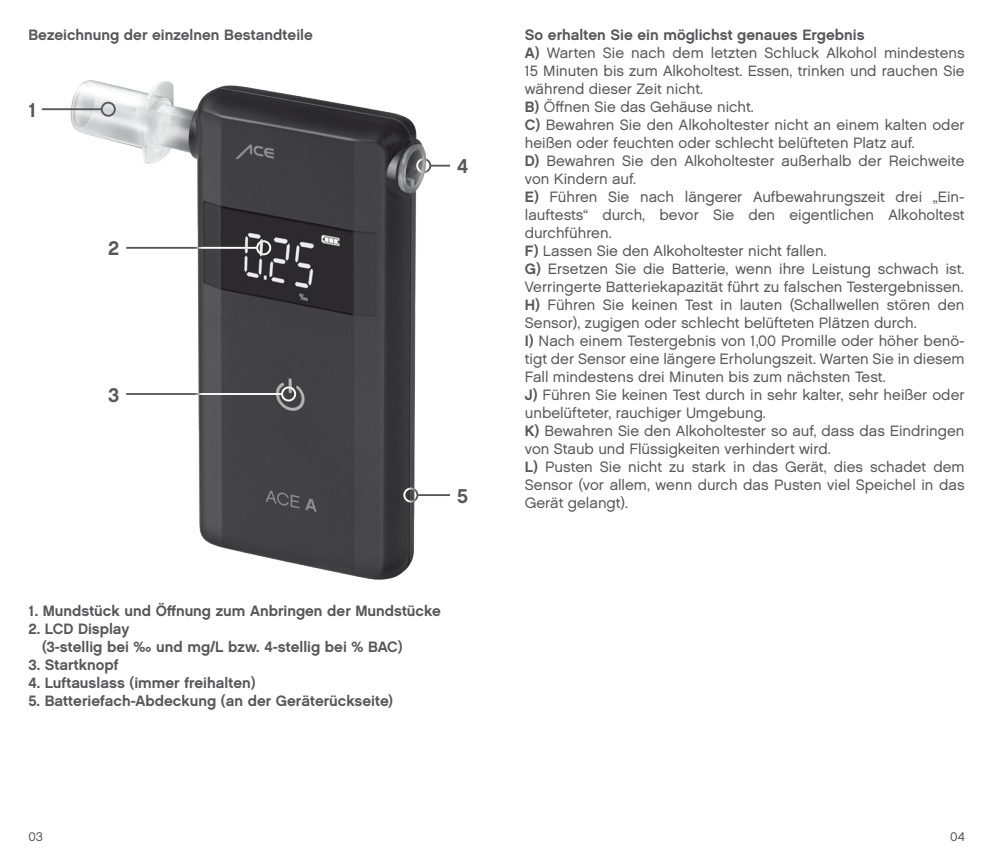
<style>
.page{position:relative;width:993px;height:851px;background:#fff}
.page>*{position:absolute;margin:0;border:0;box-sizing:border-box;transform-origin:0 0}
.t1{font:20px "Chalet New York Nineteen Sixty";color:#58585a}
.t2{font:15px/18px "Chalet London Nineteen Sixty";color:#58585a}
.t3{font:15px "Chalet New York Nineteen Sixty";color:#58585a}
.t4{font:12.5px "Chalet London Nineteen Sixty";color:#58585a}
.s1{font-family:"Chalet New York Nineteen Sixty"}
</style>
<div class="page">
<img style="left:67px;top:80px;width:362px;height:499px">
<div style="left:101px;top:102px;width:15px;height:15px;border:2px solid #58585a;border-radius:50%"></div>
<hr style="left:42px;top:108px;width:59px;height:2px;background:#58585a">
<hr style="left:126px;top:247px;width:130px;height:2px;background:#58585a">
<hr style="left:126px;top:393px;width:155px;height:2px;background:#58585a">
<svg style="left:431px;top:165px;width:19px;height:1px"></svg>
<hr style="left:418px;top:494px;width:32px;height:2px;background:#58585a">
<div style="left:256px;top:240px;width:15px;height:15px;border:2px solid #fff;border-radius:50%"></div>
<hr style="left:180px;top:247px;width:76px;height:2px;background:#fff">
<div style="left:281px;top:386px;width:15px;height:15px;border:2px solid #fff;border-radius:50%"></div>
<hr style="left:181px;top:393px;width:100px;height:2px;background:#fff">
<div style="left:403px;top:487px;width:15px;height:15px;border:2px solid #fff;border-radius:50%"></div>
<div style="left:416px;top:158px;width:15px;height:15px;border:2px solid #fff;border-radius:50%"></div>
<p class="t3" style="left:28px;top:25px;width:286px">Bezeichnung der einzelnen Bestandteile</p>
<p class="t3" style="left:524px;top:25px;width:341px">So erhalten Sie ein möglichst genaues Ergebnis</p>
<p class="t2" style="left:524px;top:43px;width:441px;text-align:justify"><span class="s1">A)</span> Warten Sie nach dem letzten Schluck Alkohol mindestens 15 Minuten bis zum Alkoholtest. Essen, trinken und rauchen Sie während dieser Zeit nicht.</p>
<p class="t2" style="left:524px;top:97px;width:230px"><span class="s1">B)</span> Öffnen Sie das Gehäuse nicht.</p>
<p class="t2" style="left:524px;top:115px;width:441px"><span class="s1">C)</span> Bewahren Sie den Alkoholtester nicht an einem kalten oder heißen oder feuchten oder schlecht belüfteten Platz auf.</p>
<p class="t2" style="left:524px;top:151px;width:441px"><span class="s1">D)</span> Bewahren Sie den Alkoholtester außerhalb der Reichweite von Kindern auf.</p>
<p class="t2" style="left:524px;top:187px;width:441px;text-align:justify"><span class="s1">E)</span> Führen Sie nach längerer Aufbewahrungszeit drei „Ein&shy;lauftests“ durch, bevor Sie den eigentlichen Alkoholtest durchführen.</p>
<p class="t2" style="left:524px;top:241px;width:303px"><span class="s1">F)</span> Lassen Sie den Alkoholtester nicht fallen.</p>
<p class="t2" style="left:524px;top:259px;width:441px"><span class="s1">G)</span> Ersetzen Sie die Batterie, wenn ihre Leistung schwach ist.<br>Verringerte Batteriekapazität führt zu falschen Testergebnissen.</p>
<p class="t2" style="left:524px;top:295px;width:441px"><span class="s1">H)</span> Führen Sie keinen Test in lauten (Schallwellen stören den<br>Sensor), zugigen oder schlecht belüfteten Plätzen durch.</p>
<p class="t2" style="left:524px;top:331px;width:441px;text-align:justify"><span class="s1">I)</span> Nach einem Testergebnis von 1,00 Promille oder höher benö&shy;tigt der Sensor eine längere Erholungszeit. Warten Sie in diesem Fall mindestens drei Minuten bis zum nächsten Test.</p>
<p class="t2" style="left:524px;top:385px;width:441px"><span class="s1">J)</span> Führen Sie keinen Test durch in sehr kalter, sehr heißer oder unbelüfteter, rauchiger Umgebung.</p>
<p class="t2" style="left:524px;top:421px;width:441px"><span class="s1">K)</span> Bewahren Sie den Alkoholtester so auf, dass das Eindringen von Staub und Flüssigkeiten verhindert wird.</p>
<p class="t2" style="left:524px;top:457px;width:441px;text-align:justify"><span class="s1">L)</span> Pusten Sie nicht zu stark in das Gerät, dies schadet dem Sensor (vor allem, wenn durch das Pusten viel Speichel in das Gerät gelangt).</p>
<p class="t1" style="left:28px;top:97px;width:10px">1</p>
<p class="t1" style="left:457px;top:153px;width:13px">4</p>
<p class="t1" style="left:108px;top:236px;width:13px">2</p>
<p class="t1" style="left:108px;top:382px;width:13px">3</p>
<p class="t1" style="left:457px;top:483px;width:12px">5</p>
<p class="t3" style="left:28px;top:601px;width:414px">1. Mundstück und Öffnung zum Anbringen der Mundstücke</p>
<p class="t3" style="left:28px;top:619px;width:102px">2. LCD Display</p>
<p class="t3" style="left:42px;top:637px;width:362px">(3-stellig bei ‰ und mg/L bzw. 4-stellig bei % BAC)</p>
<p class="t3" style="left:28px;top:655px;width:92px">3. Startknopf</p>
<p class="t3" style="left:28px;top:673px;width:229px">4. Luftauslass (immer freihalten)</p>
<p class="t3" style="left:28px;top:691px;width:366px">5. Batteriefach-Abdeckung (an der Geräterückseite)</p>
<p class="t4" style="left:28px;top:828px;width:16px">03</p>
<p class="t4" style="left:949px;top:828px;width:16px">04</p>
</div>
